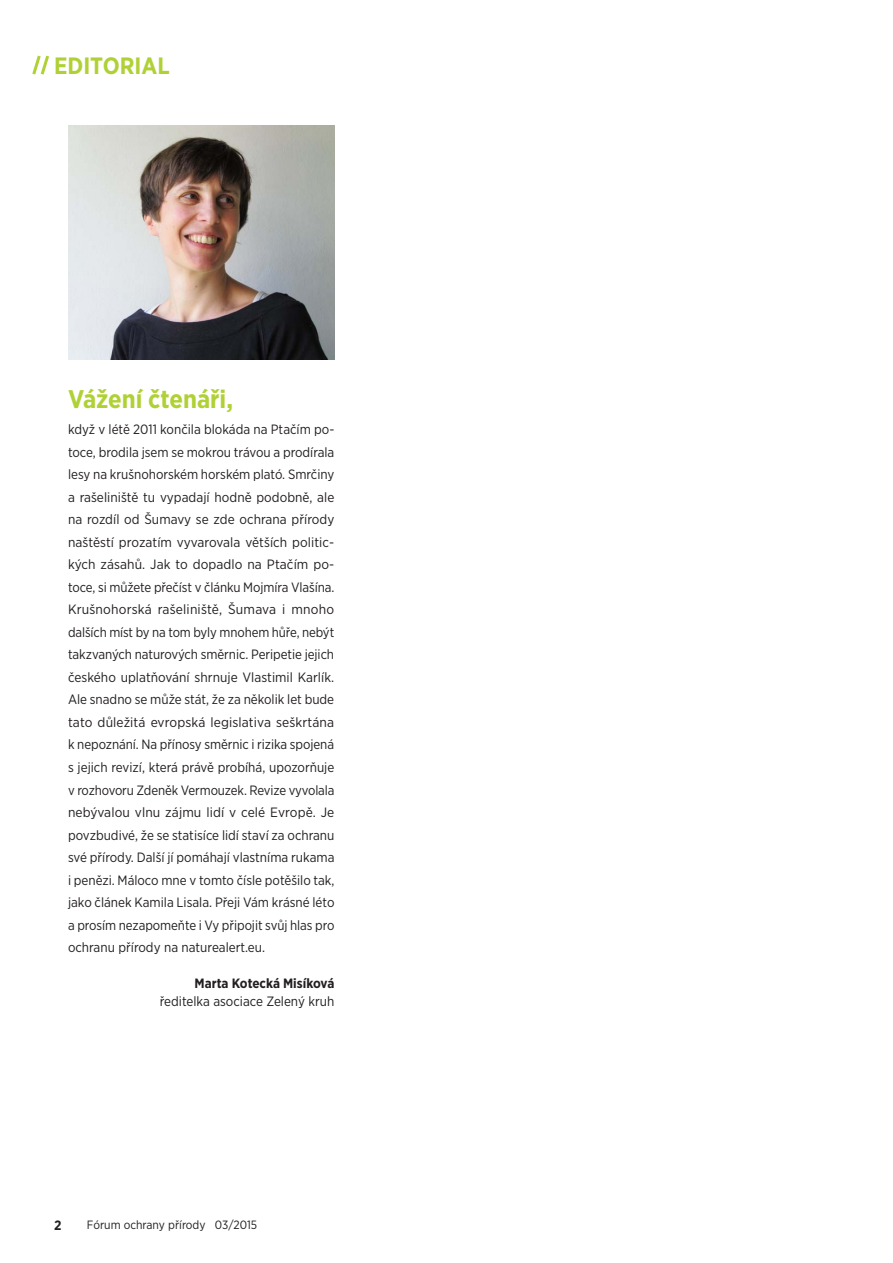
<style>
.page{position:relative;width:893px;height:1263px;background:#fff}
.page>*{position:absolute;margin:0;border:0;box-sizing:border-box;transform-origin:0 0}
.t1{font:700 25.5px "Gotham Narrow";color:#b0d136}
.t2{font:700 23.55px "Gotham Narrow";color:#b0d136}
.t3{font:13.5px/22.5px "Gotham Narrow";color:#231f20;text-align:justify}
.t4{font:700 13.5px "Gotham Narrow";color:#231f20}
.t5{font:12px "Gotham Narrow";color:#231f20}
</style>
<div class="page">
<img style="left:68px;top:126px;width:266px;height:233px">
<svg style="left:32px;top:55px;width:17px;height:20px"></svg>
<p class="t2" style="left:54px;top:50px;width:117px">EDITORIAL</p>
<p class="t1" style="left:68px;top:382px;width:167px">Vážení čtenáři,</p>
<p class="t3" style="left:68px;top:418px;width:268px">když v létě 2011 končila blokáda na Ptačím po&shy;toce, brodila jsem se mokrou trávou a prodírala lesy na krušnohorském horském plató. Smrčiny a rašeliniště tu vypadají hodně podobně, ale na rozdíl od Šumavy se zde ochrana přírody naštěstí prozatím vyvarovala větších politic&shy;kých zásahů. Jak to dopadlo na Ptačím po&shy;toce, si můžete přečíst v článku Mojmíra Vlašína.<br>Krušnohorská rašeliniště, Šumava i mnoho dalších míst by na tom byly mnohem hůře, nebýt takzvaných naturových směrnic. Peripetie jejich českého uplatňování shrnuje Vlastimil Karlík.<br>Ale snadno se může stát, že za několik let bude tato důležitá evropská legislativa seškrtána k nepoznání. Na přínosy směrnic i rizika spojená s jejich revizí, která právě probíhá, upozorňuje v rozhovoru Zdeněk Vermouzek. Revize vyvolala nebývalou vlnu zájmu lidí v celé Evropě. Je povzbudivé, že se statisíce lidí staví za ochranu své přírody. Další jí pomáhají vlastníma rukama i penězi. Máloco mne v tomto čísle potěšilo tak, jako článek Kamila Lisala. Přeji Vám krásné léto a prosím nezapomeňte i Vy připojit svůj hlas pro ochranu přírody na naturealert.eu.</p>
<p class="t4" style="left:195px;top:974px;width:141px">Marta Kotecká Misíková</p>
<p class="t3" style="left:160px;top:990px;width:176px">ředitelka asociace Zelený kruh</p>
<p class="t4" style="left:54px;top:1216px;width:9px">2</p>
<p class="t5" style="left:87px;top:1217px;width:172px">Fórum ochrany přírody 03/2015</p>
</div>
